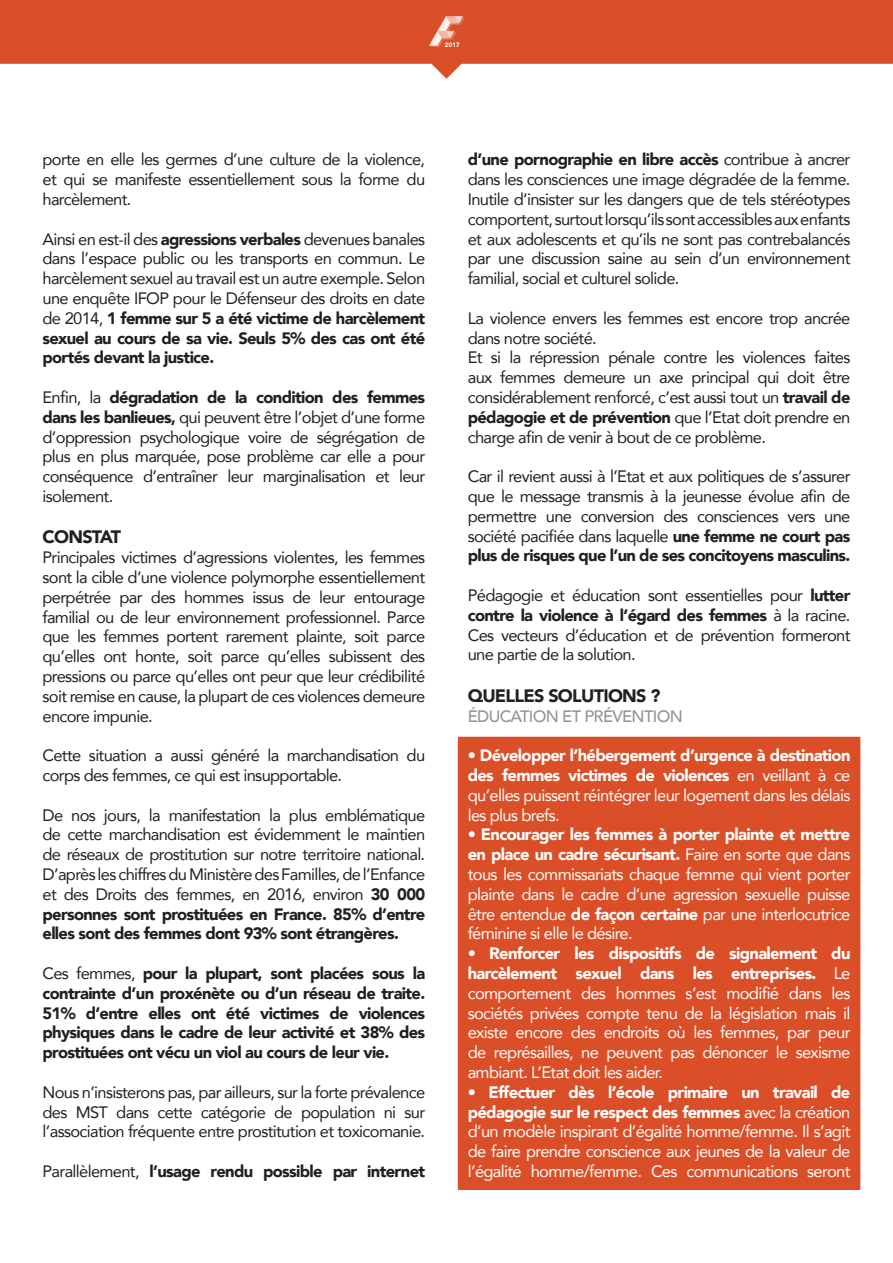
<style>
.page{position:relative;width:893px;height:1263px;background:#fff}
.page>*{position:absolute;margin:0;border:0;box-sizing:border-box;transform-origin:0 0}
.t1{font:900 18px "Avenir";letter-spacing:-.04em;color:#231f20}
.t2{font:16.5px/19.8px "Avenir";letter-spacing:-.04em;color:#231f20;text-align:justify}
.t3{font:16.5px/19.8px "Avenir";letter-spacing:-.04em;color:#fff;text-align:justify}
.t4{font:900 16.5px/19.8px "Avenir";letter-spacing:-.04em;color:#231f20;text-align:justify}
.t5{font:500 16.5px "Avenir";letter-spacing:-.04em;color:#939598}
.s1{font-weight:900}
.s2{font-weight:400}
</style>
<div class="page">
<div style="left:458px;top:737px;width:402px;height:453px;background:#da4f28"></div>
<div style="left:0;top:0;width:893px;height:64px;background:#da4f28"></div>
<img style="left:429px;top:17px;width:36px;height:30px">
<svg style="left:429px;top:63px;width:35px;height:16px"></svg>
<p class="t2" style="left:43px;top:149px;width:384px">porte en elle les germes d’une culture de la violence, et qui se manifeste essentiellement sous la forme du harcèlement.</p>
<p class="t2" style="left:43px;top:228px;width:384px">Ainsi en est-il des <span class="s1">agressions verbales</span> devenues banales dans l’espace public ou les transports en commun. Le harcèlement sexuel au travail est un autre exemple. Selon une enquête IFOP pour le Défenseur des droits en date de 2014, <span class="s1">1 femme sur 5 a été victime de harcèlement sexuel au cours de sa vie. Seuls 5% des cas ont été portés devant la justice.</span></p>
<p class="t2" style="left:43px;top:387px;width:384px">Enfin, la <span class="s1">dégradation de la condition des femmes dans les banlieues,</span> qui peuvent être l’objet d’une forme d’oppression psychologique voire de ségrégation de plus en plus marquée, pose problème car elle a pour conséquence d’entraîner leur marginalisation et leur isolement.</p>
<p class="t1" style="left:43px;top:522px;width:80px">Constat</p>
<p class="t2" style="left:43px;top:547px;width:384px">Principales victimes d’agressions violentes, les femmes sont la cible d’une violence polymorphe essentiellement perpétrée par des hommes issus de leur entourage familial ou de leur environnement professionnel. Parce que les femmes portent rarement plainte, soit parce qu’elles ont honte, soit parce qu’elles subissent des pressions ou parce qu’elles ont peur que leur crédibilité soit remise en cause, la plupart de ces violences demeure encore impunie.</p>
<p class="t2" style="left:43px;top:745px;width:384px">Cette situation a aussi généré la marchandisation du corps des femmes, ce qui est insupportable.</p>
<p class="t2" style="left:43px;top:804px;width:384px">De nos jours, la manifestation la plus emblématique de cette marchandisation est évidemment le maintien de réseaux de prostitution sur notre territoire national.<br>D’après les chiffres du Ministère des Familles, de l’Enfance et des Droits des femmes, en 2016, environ <span class="s1">30 000 personnes sont prostituées en France. 85% d’entre elles sont des femmes dont 93% sont étrangères.</span></p>
<p class="t4" style="left:43px;top:963px;width:384px"><span class="s2">Ces femmes,</span> pour la plupart, sont placées sous la contrainte d’un proxénète ou d’un réseau de traite.<br>51% d’entre elles ont été victimes de violences physiques dans le cadre de leur activité et 38% des prostituées ont vécu un viol au cours de leur vie.</p>
<p class="t2" style="left:43px;top:1082px;width:384px">Nous n’insisterons pas, par ailleurs, sur la forte prévalence des MST dans cette catégorie de population ni sur l’association fréquente entre prostitution et toxicomanie.</p>
<p class="t4" style="left:43px;top:1161px;width:384px"><span class="s2">Parallèlement,</span> l’usage rendu possible par internet</p>
<p class="t2" style="left:468px;top:149px;width:384px"><span class="s1">d’une pornographie en libre accès</span> contribue à ancrer dans les consciences une image dégradée de la femme.<br>Inutile d’insister sur les dangers que de tels stéréotypes comportent, surtout lorsqu’ils sont accessibles aux enfants et aux adolescents et qu’ils ne sont pas contrebalancés par une discussion saine au sein d’un environnement familial, social et culturel solide.</p>
<p class="t2" style="left:468px;top:308px;width:384px;text-align:left">La violence envers les femmes est encore trop ancrée dans notre société.<br>Et si la répression pénale contre les violences faites aux femmes demeure un axe principal qui doit être considérablement renforcé, c’est aussi tout un <span class="s1">travail de pédagogie et de prévention</span> que l’Etat doit prendre en charge afin de venir à bout de ce problème.</p>
<p class="t2" style="left:468px;top:466px;width:384px">Car il revient aussi à l’Etat et aux politiques de s’assurer que le message transmis à la jeunesse évolue afin de permettre une conversion des consciences vers une société pacifiée dans laquelle <span class="s1">une femme ne court pas plus de risques que l’un de ses concitoyens masculins.</span></p>
<p class="t2" style="left:468px;top:585px;width:384px">Pédagogie et éducation sont essentielles pour <span class="s1">lutter contre la violence à l’égard des femmes</span> à la racine.<br>Ces vecteurs d’éducation et de prévention formeront une partie de la solution.</p>
<p class="t1" style="left:468px;top:680px;width:194px">Quelles solutions ?</p>
<p class="t5" style="left:468px;top:702px;width:217px">ÉDUCATION ET PRÉVENTION</p>
<p class="t3" style="left:468px;top:745px;width:384px"><span class="s1">• Développer l’hébergement d’urgence à destination des femmes victimes de violences</span> en veillant à ce qu’elles puissent réintégrer leur logement dans les délais les plus brefs.</p>
<p class="t3" style="left:468px;top:824px;width:384px">• <span class="s1">Encourager les femmes à porter plainte et mettre en place un cadre sécurisant.</span> Faire en sorte que dans tous les commissariats chaque femme qui vient porter plainte dans le cadre d’une agression sexuelle puisse être entendue <span class="s1">de façon certaine</span> par une interlocutrice féminine si elle le désire.</p>
<p class="t3" style="left:468px;top:943px;width:384px">• <span class="s1">Renforcer les dispositifs de signalement du harcèlement sexuel dans les entreprises.</span> Le comportement des hommes s’est modifié dans les sociétés privées compte tenu de la législation mais il existe encore des endroits où les femmes, par peur de représailles, ne peuvent pas dénoncer le sexisme ambiant. L’Etat doit les aider.</p>
<p class="t3" style="left:468px;top:1082px;width:384px">• <span class="s1">Effectuer dès l’école primaire un travail de pédagogie sur le respect des femmes</span> avec la création d’un modèle inspirant d’égalité homme/femme. Il s’agit de faire prendre conscience aux jeunes de la valeur de l’égalité homme/femme. Ces communications seront</p>
</div>
